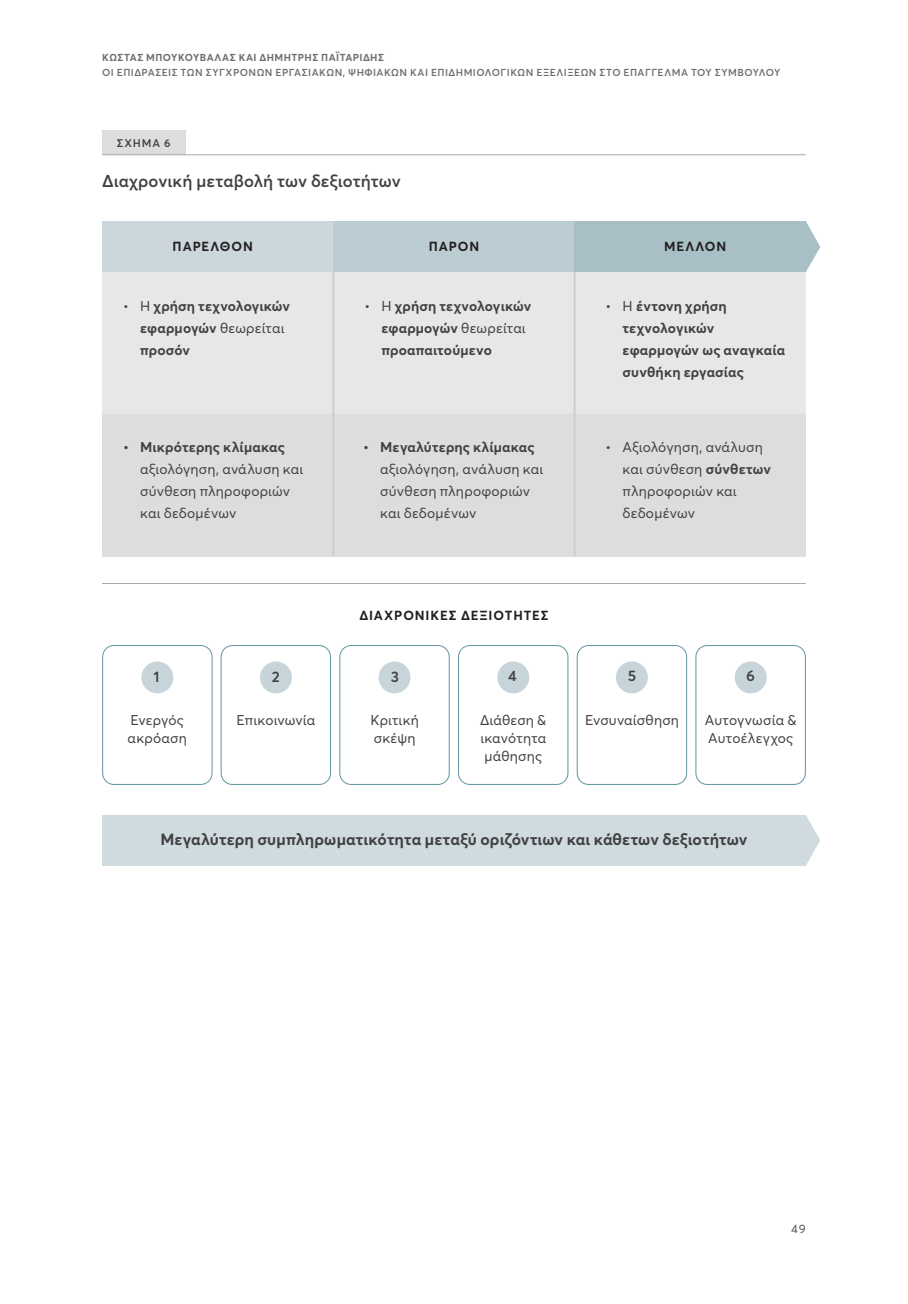
<style>
.page{position:relative;width:908px;height:1304px;background:#fff}
.page>*{position:absolute;margin:0;border:0;box-sizing:border-box;transform-origin:0 0}
.t1{font:600 17px "Averta";letter-spacing:.005em;color:#414042}
.t2{font:700 16px "Averta";letter-spacing:.005em;color:#414042}
.t3{font:600 15px "Averta";color:#414042}
.t4{font:14px/22px "Averta";letter-spacing:.015em;color:#414042}
.t5{font:700 14px/22px "Averta";letter-spacing:.01em;color:#414042}
.t6{font:700 13px "Averta";letter-spacing:.07em;color:#231f20}
.t7{font:12px "Averta";color:#58595b}
.t8{font:600 11px "Averta";letter-spacing:.08em;color:#414042}
.t9{font:600 10.6px/15px "Averta";letter-spacing:.075em;color:#6d6e71}
.t10{font:600 10px "Averta";letter-spacing:.045em;color:#6d6e71}
.t11{font:700 10px "Averta";letter-spacing:.045em;color:#6d6e71}
.s1{font-weight:400}
.s2{font-weight:700}
</style>
<div class="page">
<div style="left:260px;top:661px;width:32px;height:32px;background:#c7d4d9;border-radius:50%"></div>
<div style="left:141px;top:661px;width:32px;height:32px;background:#c7d4d9;border-radius:50%"></div>
<div style="left:497px;top:661px;width:32px;height:32px;background:#c7d4d9;border-radius:50%"></div>
<div style="left:378px;top:661px;width:32px;height:32px;background:#c7d4d9;border-radius:50%"></div>
<div style="left:615px;top:661px;width:32px;height:32px;background:#c7d4d9;border-radius:50%"></div>
<div style="left:734px;top:661px;width:32px;height:32px;background:#c7d4d9;border-radius:50%"></div>
<div style="left:102px;top:815px;width:703px;height:51px;background:#d0dbdf"></div>
<svg style="left:805px;top:815px;width:14px;height:51px"></svg>
<div style="left:102px;top:272px;width:703px;height:142px;background:#e6e7e8"></div>
<div style="left:102px;top:414px;width:703px;height:143px;background:#dcddde"></div>
<svg style="left:102px;top:221px;width:717px;height:51px"></svg>
<div style="left:102px;top:130px;width:83px;height:25px;background:#dcddde"></div>
<hr style="left:102px;top:154px;width:703px;height:1px;background:#a7a9ac">
<hr style="left:102px;top:583px;width:703px;height:1px;background:#a7a9ac">
<hr style="left:573px;top:272px;width:2px;height:285px;background:#cccecf">
<hr style="left:332px;top:272px;width:2px;height:285px;background:#cccecf">
<div style="left:458px;top:645px;width:110px;height:140px;border:1px solid #60949f;border-radius:11px"></div>
<div style="left:102px;top:645px;width:110px;height:140px;border:1px solid #60949f;border-radius:11px"></div>
<div style="left:220px;top:645px;width:111px;height:140px;border:1px solid #60949f;border-radius:11px"></div>
<div style="left:339px;top:645px;width:110px;height:140px;border:1px solid #60949f;border-radius:11px"></div>
<div style="left:576px;top:645px;width:110px;height:140px;border:1px solid #60949f;border-radius:11px"></div>
<div style="left:695px;top:645px;width:110px;height:140px;border:1px solid #60949f;border-radius:11px"></div>
<p class="t11" style="left:102px;top:51px;width:283px">ΚΏΣΤΑΣ ΜΠΟΥΚΟΥΒΆΛΑΣ ΚΑΙ ΔΗΜΉΤΡΗΣ ΠΑΪΤΑΡΊΔΗΣ</p>
<p class="t10" style="left:102px;top:66px;width:679px">ΟΙ ΕΠΙΔΡΆΣΕΙΣ ΤΩΝ ΣΎΓΧΡΟΝΩΝ ΕΡΓΑΣΙΑΚΏΝ, ΨΗΦΙΑΚΏΝ ΚΑΙ ΕΠΙΔΗΜΙΟΛΟΓΙΚΏΝ ΕΞΕΛΊ ΞΕΩΝ ΣΤΟ ΕΠΆΓΓΕΛΜΑ ΤΟΥ ΣΥΜΒΟΎΛΟΥ</p>
<p class="t9" style="left:102px;top:50px;width:506px">ΕΠΑΓΓΕΛΜΑΤΙΚΉ ΣΥΜΒΟΥΛΕΥΤΙΚΉ:<br>ΣΎΓΧΡΟΝΕΣ ΠΡΟΚΛΉΣΕΙΣ ΚΑΙ ΕΞΕΛΊ ΞΕΙΣ ΣΤΟ ΜΕΤΑΒΑΛΛΌΜΕΝΟ ΚΌΣΜΟ ΤΗΣ ΕΡΓΑΣΊΑΣ</p>
<p class="t8" style="left:117px;top:136px;width:55px">ΣΧΗΜΑ 6</p>
<p class="t1" style="left:102px;top:170px;width:300px">Διαχρονική μεταβολή των δεξιοτήτων</p>
<p class="t6" style="left:172px;top:238px;width:82px">ΠΑΡΕΛΘΌΝ</p>
<p class="t6" style="left:428px;top:238px;width:52px">ΠΑΡΌΝ</p>
<p class="t6" style="left:663px;top:238px;width:64px">ΜΈΛΛΟΝ</p>
<p class="t5" style="left:140px;top:294px;width:151px;text-indent:-17px"><span class="s1">• Η</span> χρήση τεχνολογικών εφαρμογών <span class="s1">θεωρείται </span>προσόν</p>
<p class="t5" style="left:123px;top:436px;width:163px">• Μικρότερης κλίμακας</p>
<p class="t4" style="left:140px;top:458px;width:164px">αξιολόγηση, ανάλυση και σύνθεση πληροφοριών και δεδομένων</p>
<p class="t5" style="left:381px;top:294px;width:151px;text-indent:-17px"><span class="s1">• Η</span> χρήση τεχνολογικών εφαρμογών <span class="s1">θεωρείται </span>προαπαιτούμενο</p>
<p class="t5" style="left:622px;top:294px;width:164px;text-indent:-17px"><span class="s1">• Η</span> έντονη χρήση τεχνολογικών εφαρμογών ως αναγκαία συνθήκη εργασίας</p>
<p class="t5" style="left:363px;top:436px;width:173px">• Μεγαλύτερης κλίμακας</p>
<p class="t4" style="left:380px;top:458px;width:164px">αξιολόγηση, ανάλυση και σύνθεση πληροφοριών και δεδομένων</p>
<p class="t6" style="left:359px;top:607px;width:191px">ΔΙΑΧΡΟΝΙΚΕΣ ΔΕΞΙΟΤΗΤΕΣ</p>
<p class="t4" style="left:622px;top:436px;width:150px;text-indent:-17px">• Αξιολόγηση, ανάλυση και σύνθεση <span class="s2">σύνθετων </span>πληροφοριών και δεδομένων</p>
<p class="t3" style="left:153px;top:667px;width:7px">1</p>
<p class="t3" style="left:272px;top:667px;width:9px">2</p>
<p class="t3" style="left:390px;top:667px;width:10px">3</p>
<p class="t3" style="left:508px;top:666px;width:10px">4</p>
<p class="t3" style="left:627px;top:666px;width:10px">5</p>
<p class="t3" style="left:746px;top:666px;width:10px">6</p>
<p class="t4" style="left:127px;top:711px;width:61px;line-height:18px">Ενεργός ακρόαση</p>
<p class="t4" style="left:236px;top:709px;width:80px">Επικοινωνία</p>
<p class="t4" style="left:370px;top:711px;width:50px;line-height:18px">Κριτική σκέψη</p>
<p class="t4" style="left:480px;top:711px;width:68px;line-height:18px;text-align:center">Διάθεση &amp; ικανότητα μάθησης</p>
<p class="t4" style="left:585px;top:709px;width:95px">Ενσυναίσθηση</p>
<p class="t4" style="left:704px;top:711px;width:93px;line-height:18px">Αυτογνωσία &amp;<br>Αυτοέλεγχος</p>
<p class="t2" style="left:160px;top:829px;width:588px">Μεγαλύτερη συμπληρωματικότητα μεταξύ οριζόντιων και κάθετων δεξιοτήτων</p>
<p class="t7" style="left:790px;top:1221px;width:16px">49</p>
</div>
